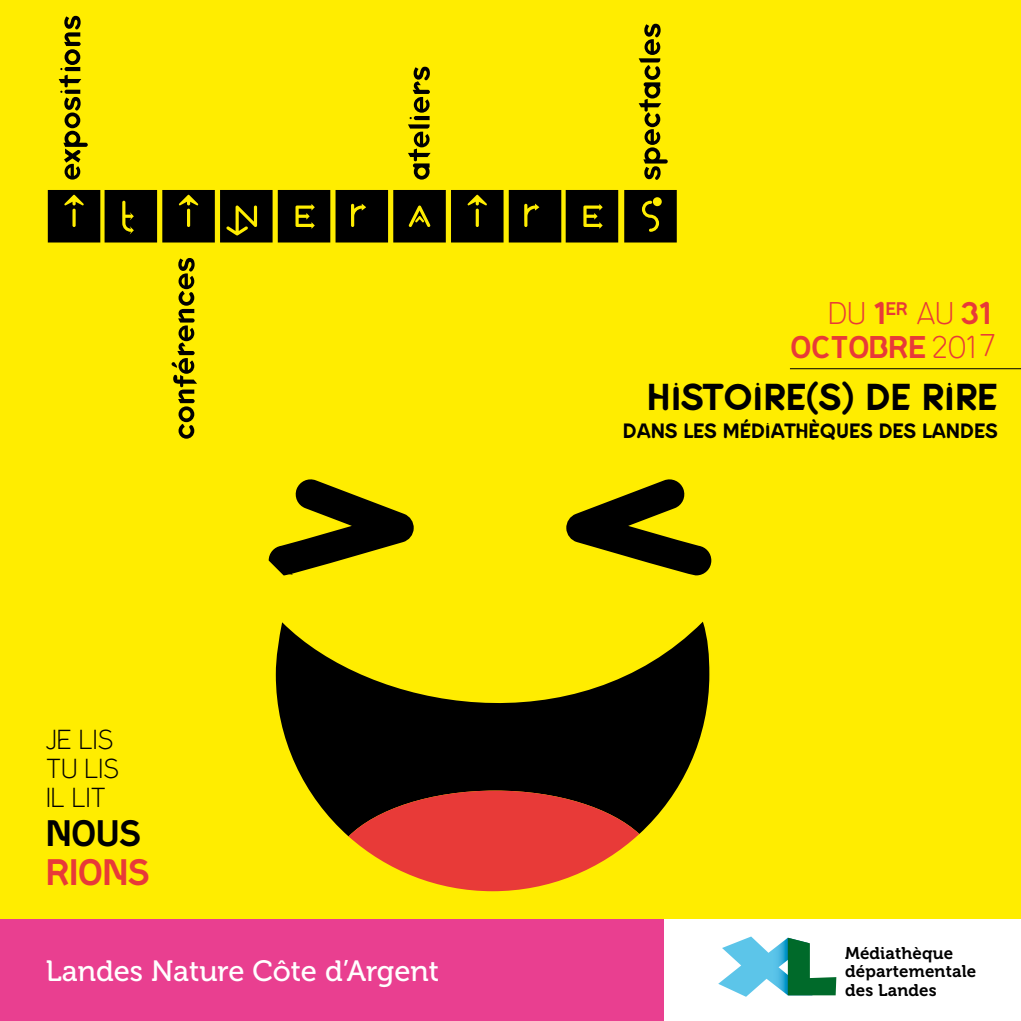
<style>
.page{position:relative;width:1021px;height:1021px;background:#fff}
.page>*{position:absolute;margin:0;border:0;box-sizing:border-box;transform-origin:0 0}
.t1{font:38.02px "Keedy Sans Reg";color:#000}
.t2{font:700 32.4px "Progress";color:#e83a38}
.t3{font:700 32.4px "Progress";color:#000}
.t4{font:29.25px "Museo 500";color:#fff}
.t5{font:700 27.68px/33.1px "Progress";color:#e83a38;text-align:right}
.t6{font:300 24.3px/29px "Progress";color:#000}
.t7{font:20.93px "Keedy Sans Reg";color:#000}
.t8{font:16.88px/18.2px "Museo 700";letter-spacing:.01em;color:#000}
.s1{font-weight:300}
</style>
<div class="page">
<div style="left:0;top:918px;width:663px;height:102px;background:#e93f90"></div>
<div style="left:0;top:0;width:1020px;height:918px;background:#ffed00"></div>
<svg style="left:276px;top:621px;width:433px;height:215px;fill:#000"></svg>
<svg style="left:348px;top:790px;width:291px;height:101px"></svg>
<svg style="left:269px;top:479px;width:145px;height:96px"></svg>
<svg style="left:566px;top:479px;width:145px;height:96px"></svg>
<svg style="left:59px;top:16px;width:29px;height:164px"></svg>
<svg style="left:638px;top:24px;width:29px;height:156px"></svg>
<svg style="left:408px;top:67px;width:22px;height:113px"></svg>
<svg style="left:171px;top:258px;width:26px;height:180px"></svg>
<svg style="left:624px;top:190px;width:52px;height:52px;background:#141300"></svg>
<svg style="left:48px;top:190px;width:224px;height:52px;background:#1f1d00"></svg>
<svg style="left:278px;top:190px;width:225px;height:52px;background:#1f1d00"></svg>
<svg style="left:509px;top:190px;width:109px;height:52px;background:#181700"></svg>
<hr style="left:790px;top:368px;width:230px;height:1px;background:#000">
<svg style="left:718px;top:936px;width:118px;height:60px"></svg>
<h3 class="t6" style="left:46px;top:725px;width:74px">JE LIS<br>TU LIS<br>IL LIT</h3>
<h2 class="t3" style="left:46px;top:811px;width:96px">NOUS</h2>
<h2 class="t2" style="left:46px;top:850px;width:105px">RIONS</h2>
<p class="t4" style="left:46px;top:954px;width:394px">Landes Nature Côte d’Argent</p>
<h3 class="t5" style="left:790px;top:296px;width:206px"><span class="s1">DU</span> 1<sup>ER</sup> <span class="s1">AU</span> 31<br>OCTOBRE <span class="s1">201 7</span></h3>
<h1 class="t1" style="left:647px;top:375px;width:352px">HISTOIRE(S) DE RIRE</h1>
<p class="t7" style="left:623px;top:419px;width:376px">DANS LES MÉDIATHÈQUES DES LANDES</p>
<p class="t8" style="left:845px;top:944px;width:133px">Médiathèque départementale des Landes</p>
</div>
